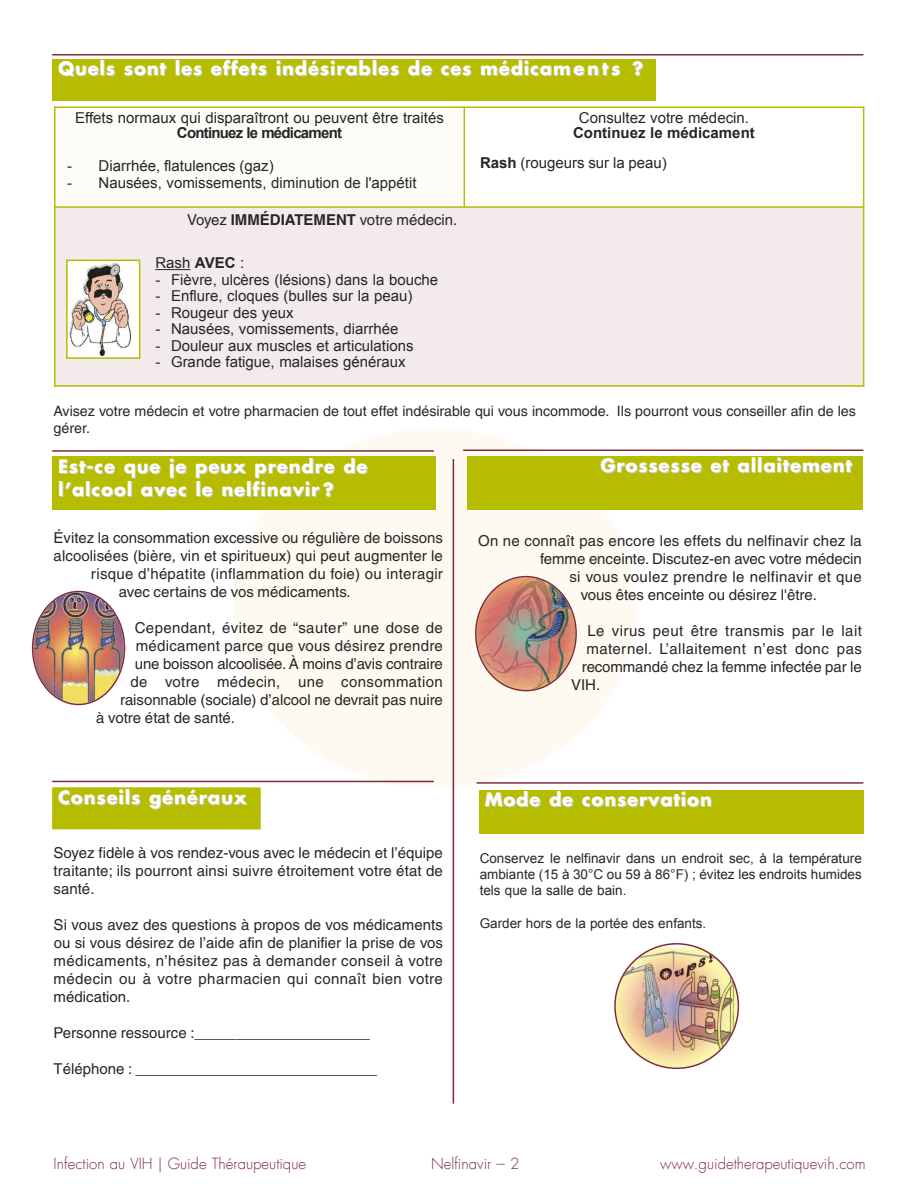
<style>
.page{position:relative;width:918px;height:1188px;background:#fff}
.page>*{position:absolute;margin:0;border:0;box-sizing:border-box;transform-origin:0 0}
.t1{font:700 18px/22.5px "Futura Std";letter-spacing:.05em;color:#fff}
.t2{font:15px/18px "Helvetica";letter-spacing:.005em;color:#272627;text-align:justify}
.t3{font:15px "Arial";color:#272627}
.t4{font:15px "Helvetica";letter-spacing:.025em;color:#272627}
.t5{font:300 15px "Futura";color:#7f2c37}
.t6{font:700 15px/30px "Arial";color:#272627}
.t7{font:700 15px "Arial";letter-spacing:-.05em;color:#272627}
.t8{font:14.25px/16.5px "Helvetica";color:#272627}
.t9{font:13.5px/16.2px "Arial";color:#272627;text-align:justify}
.s1{font-weight:400}
.s2{font-weight:700}
</style>
<div class="page">
<div style="left:233px;top:428px;width:404px;height:360px;background:#fefaf2;border-radius:50%"></div>
<hr style="left:52px;top:54px;width:811px;height:2px;background:#7f2c37">
<hr style="left:52px;top:450px;width:382px;height:2px;background:#7f2c37">
<div style="left:52px;top:457px;width:384px;height:53px;background:#b6bd00"></div>
<hr style="left:463px;top:450px;width:400px;height:1px;background:#7f2c37">
<div style="left:468px;top:456px;width:395px;height:54px;background:#b6bd00"></div>
<img style="left:475px;top:576px;width:102px;height:115px">
<div style="left:479px;top:790px;width:384px;height:44px;background:#b6bd00"></div>
<img style="left:32px;top:591px;width:93px;height:114px">
<hr style="left:52px;top:781px;width:382px;height:1px;background:#7f2c37">
<div style="left:52px;top:787px;width:209px;height:43px;background:#b6bd00"></div>
<div style="left:52px;top:59px;width:604px;height:42px;background:#b6bd00"></div>
<img style="left:614px;top:943px;width:125px;height:126px">
<hr style="left:453px;top:459px;width:1px;height:645px;background:#7f2c37">
<hr style="left:477px;top:782px;width:386px;height:2px;background:#7f2c37">
<div style="left:54px;top:106px;width:410px;height:101px;background:#fefcf9"></div>
<div style="left:54px;top:207px;width:810px;height:180px;background:#f2eaeb"></div>
<hr style="left:155px;top:269px;width:35px;height:1px;background:#272627">
<hr style="left:54px;top:106px;width:2px;height:281px;background:#b6bd00">
<hr style="left:464px;top:106px;width:1px;height:102px;background:#b6bd00">
<hr style="left:863px;top:106px;width:1px;height:281px;background:#b6bd00">
<hr style="left:54px;top:106px;width:810px;height:2px;background:#b6bd00">
<hr style="left:54px;top:206px;width:810px;height:2px;background:#b6bd00">
<hr style="left:54px;top:385px;width:810px;height:2px;background:#b6bd00">
<div style="left:68px;top:261px;width:71px;height:96px;background:#fff"></div>
<img style="left:69px;top:263px;width:62px;height:92px">
<div style="left:66px;top:260px;width:74px;height:99px;border:2px solid #b6bd00"></div>
<p class="t1" style="left:58px;top:59px;width:587px">Quels sont les effets indésirables de ces médicaments ?</p>
<p class="t3" style="left:75px;top:110px;width:370px">Effets normaux qui disparaîtront ou peuvent être traités</p>
<p class="t7" style="left:177px;top:125px;width:167px">Continuez le médicament</p>
<p class="t3" style="left:67px;top:158px;width:208px">- Diarrhée, flatulences (gaz)</p>
<p class="t3" style="left:67px;top:174px;width:351px">- Nausées, vomissements, diminution de l'appétit</p>
<p class="t3" style="left:579px;top:110px;width:172px">Consultez votre médecin.</p>
<p class="t6" style="left:480px;top:118px;width:276px;text-indent:93px">Continuez le médicament<br>Rash <span class="s1">(rougeurs sur la peau)</span></p>
<p class="t2" style="left:187px;top:212px;width:272px">Voyez <span class="s2">IMMÉDIATEMENT</span> votre médecin.</p>
<p class="t3" style="left:155px;top:255px;width:90px">Rash <span class="s2">AVEC</span> :</p>
<p class="t3" style="left:155px;top:271px;width:284px">- Fièvre, ulcères (lésions) dans la bouche</p>
<p class="t3" style="left:155px;top:288px;width:259px">- Enflure, cloques (bulles sur la peau)</p>
<p class="t3" style="left:155px;top:304px;width:140px">- Rougeur des yeux</p>
<p class="t3" style="left:155px;top:321px;width:245px">- Nausées, vomissements, diarrhée</p>
<p class="t3" style="left:155px;top:337px;width:260px">- Douleur aux muscles et articulations</p>
<p class="t3" style="left:155px;top:354px;width:252px">- Grande fatigue, malaises généraux</p>
<p class="t8" style="left:54px;top:404px;width:804px">Avisez votre médecin et votre pharmacien de tout effet indésirable qui vous incommode. Ils pourront vous conseiller afin de les gérer.</p>
<p class="t1" style="left:58px;top:457px;width:311px">Est-ce que je peux prendre de l’alcool avec le nelfinavir ?</p>
<p class="t2" style="left:54px;top:530px;width:391px">Évitez la consommation excessive ou régulière de boissons</p>
<p class="t2" style="left:54px;top:548px;width:391px">alcoolisées (bière, vin et spiritueux) qui peut augmenter le</p>
<p class="t2" style="left:91px;top:566px;width:354px">risque d’hépatite (inflammation du foie) ou interagir</p>
<p class="t2" style="left:119px;top:584px;width:233px">avec certains de vos médicaments.</p>
<p class="t4" style="left:135px;top:622px;width:310px">Cependant, évitez de “sauter” une dose de</p>
<p class="t2" style="left:136px;top:638px;width:309px">médicament parce que vous désirez prendre</p>
<p class="t2" style="left:135px;top:656px;width:310px">une boisson alcoolisée. À moins d’avis contraire</p>
<p class="t4" style="left:130px;top:676px;width:314px">de votre médecin, une consommation</p>
<p class="t2" style="left:120px;top:692px;width:324px">raisonnable (sociale) d’alcool ne devrait pas nuire</p>
<p class="t2" style="left:96px;top:710px;width:140px">à votre état de santé.</p>
<p class="t1" style="left:58px;top:787px;width:190px">Conseils généraux</p>
<p class="t2" style="left:54px;top:845px;width:391px">Soyez fidèle à vos rendez-vous avec le médecin et l’équipe traitante; ils pourront ainsi suivre étroitement votre état de santé.</p>
<p class="t2" style="left:54px;top:917px;width:391px">Si vous avez des questions à propos de vos médicaments ou si vous désirez de l’aide afin de planifier la prise de vos médicaments, n’hésitez pas à demander conseil à votre médecin ou à votre pharmacien qui connaît bien votre médication.</p>
<p class="t2" style="left:54px;top:1025px;width:318px">Personne ressource :_____________________</p>
<p class="t2" style="left:54px;top:1061px;width:325px">Téléphone : _____________________________</p>
<p class="t1" style="left:600px;top:456px;width:253px">Grossesse et allaitement</p>
<p class="t2" style="left:478px;top:534px;width:385px">On ne connaît pas encore les effets du nelfinavir chez la</p>
<p class="t2" style="left:540px;top:552px;width:323px">femme enceinte. Discutez-en avec votre médecin</p>
<p class="t4" style="left:569px;top:572px;width:294px">si vous voulez prendre le nelfinavir et que</p>
<p class="t2" style="left:581px;top:588px;width:238px">vous êtes enceinte ou désirez l'être.</p>
<p class="t4" style="left:587px;top:626px;width:276px">Le virus peut être transmis par le lait</p>
<p class="t4" style="left:586px;top:644px;width:277px">maternel. L’allaitement n’est donc pas</p>
<p class="t2" style="left:582px;top:660px;width:282px">recommandé chez la femme infectée par le</p>
<p class="t2" style="left:571px;top:678px;width:31px">VIH.</p>
<p class="t1" style="left:485px;top:789px;width:229px">Mode de conservation</p>
<p class="t9" style="left:480px;top:850px;width:384px">Conservez le nelfinavir dans un endroit sec, à la température ambiante (15 à 30°C ou 59 à 86°F) ; évitez les endroits humides tels que la salle de bain.</p>
<p class="t9" style="left:480px;top:915px;width:228px">Garder hors de la portée des enfants.</p>
<p class="t5" style="left:54px;top:1158px;width:254px">Infection au VIH | Guide Théraupeutique</p>
<p class="t5" style="left:431px;top:1158px;width:90px">Nelfinavir --- 2</p>
<p class="t5" style="left:660px;top:1158px;width:207px">www.guidetherapeutiquevih.com</p>
</div>
